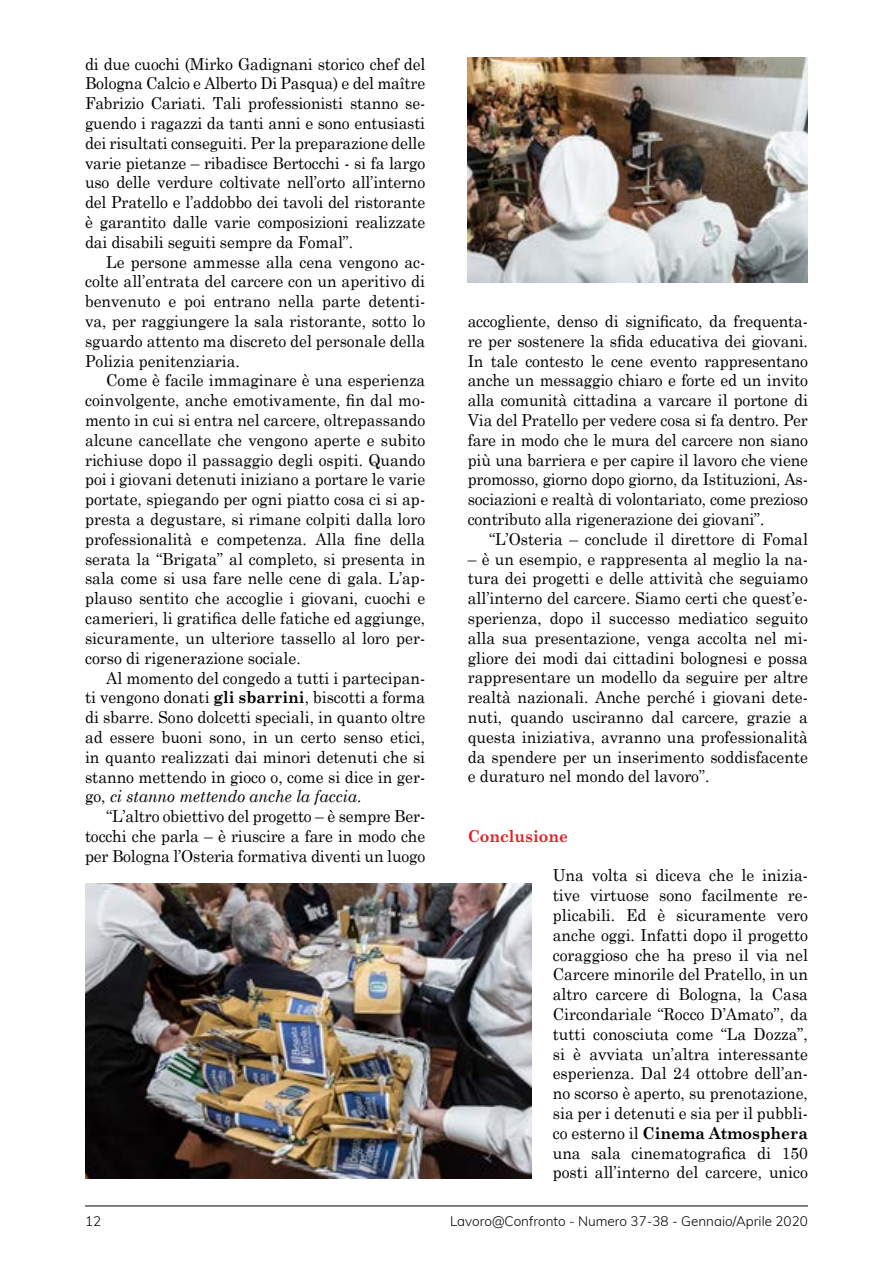
<style>
.page{position:relative;width:893px;height:1263px;background:#fff}
.page>*{position:absolute;margin:0;border:0;box-sizing:border-box;transform-origin:0 0}
.t1{font:16.5px/19.8px "Century Schoolbook";color:#000;text-align:justify;scale:.95 1}
.t2{font:700 16.5px "Century Schoolbook";color:#e21f26;scale:.95 1}
.t3{font:300 13.5px "Muli";color:#000}
.s1{font-weight:700}
.s2{font-style:italic}
</style>
<div class="page">
<hr style="left:85px;top:1205px;width:723px;height:1px;background:#000">
<img style="left:85px;top:883px;width:446px;height:295px">
<img style="left:468px;top:57px;width:340px;height:226px">
<p class="t1" style="left:85px;top:53px;width:360px">di due cuochi (Mirko Gadignani storico chef del Bologna Calcio e Alberto Di Pasqua) e del maître Fabrizio Cariati. Tali professionisti stanno se&shy;guendo i ragazzi da tanti anni e sono entusiasti dei risultati conseguiti. Per la preparazione delle varie pietanze – ribadisce Bertocchi - si fa largo uso delle verdure coltivate nell’orto all’interno del Pratello e l’addobbo dei tavoli del ristorante è garantito dalle varie composizioni realizzate dai disabili seguiti sempre da Fomal”.</p>
<p class="t1" style="left:85px;top:251px;width:360px;text-indent:21px">Le persone ammesse alla cena vengono ac&shy;colte all’entrata del carcere con un aperitivo di benvenuto e poi entrano nella parte detenti&shy;va, per raggiungere la sala ristorante, sotto lo sguardo attento ma discreto del personale della Polizia penitenziaria.</p>
<p class="t1" style="left:85px;top:370px;width:360px;text-indent:21px">Come è facile immaginare è una esperienza coinvolgente, anche emotivamente, fin dal mo&shy;mento in cui si entra nel carcere, oltrepassando alcune cancellate che vengono aperte e subito richiuse dopo il passaggio degli ospiti. Quando poi i giovani detenuti iniziano a portare le varie portate, spiegando per ogni piatto cosa ci si ap&shy;presta a degustare, si rimane colpiti dalla loro professionalità e competenza. Alla fine della serata la “Brigata” al completo, si presenta in sala come si usa fare nelle cene di gala. L’ap&shy;plauso sentito che accoglie i giovani, cuochi e camerieri, li gratifica delle fatiche ed aggiunge, sicuramente, un ulteriore tassello al loro per&shy;corso di rigenerazione sociale.</p>
<p class="t1" style="left:85px;top:667px;width:360px;text-indent:21px">Al momento del congedo a tutti i partecipan&shy;ti vengono donati <span class="s1">gli sbarrini</span>, biscotti a forma di sbarre. Sono dolcetti speciali, in quanto oltre ad essere buoni sono, in un certo senso etici, in quanto realizzati dai minori detenuti che si stanno mettendo in gioco o, come si dice in ger&shy;go, <span class="s2">ci stanno mettendo anche la faccia</span>.</p>
<p class="t1" style="left:85px;top:806px;width:360px;text-indent:21px">“L’altro obiettivo del progetto – è sempre Ber&shy;tocchi che parla – è riuscire a fare in modo che per Bologna l’Osteria formativa diventi un luogo</p>
<p class="t1" style="left:468px;top:311px;width:360px">accogliente, denso di significato, da frequenta&shy;re per sostenere la sfida educativa dei giovani.<br>In tale contesto le cene evento rappresentano anche un messaggio chiaro e forte ed un invito alla comunità cittadina a varcare il portone di Via del Pratello per vedere cosa si fa dentro. Per fare in modo che le mura del carcere non siano più una barriera e per capire il lavoro che viene promosso, giorno dopo giorno, da Istituzioni, As&shy;sociazioni e realtà di volontariato, come prezioso contributo alla rigenerazione dei giovani”.</p>
<p class="t1" style="left:489px;top:528px;width:337px">“L’Osteria – conclude il direttore di Fomal</p>
<p class="t1" style="left:468px;top:548px;width:360px">– è un esempio, e rappresenta al meglio la na&shy;tura dei progetti e delle attività che seguiamo all’interno del carcere. Siamo certi che quest’e&shy;sperienza, dopo il successo mediatico seguito alla sua presentazione, venga accolta nel mi&shy;gliore dei modi dai cittadini bolognesi e possa rappresentare un modello da seguire per altre realtà nazionali. Anche perché i giovani dete&shy;nuti, quando usciranno dal carcere, grazie a questa iniziativa, avranno una professionalità da spendere per un inserimento soddisfacente e duraturo nel mondo del lavoro”.</p>
<p class="t2" style="left:468px;top:825px;width:107px">Conclusione</p>
<p class="t1" style="left:553px;top:865px;width:270px">Una volta si diceva che le inizia&shy;tive virtuose sono facilmente re&shy;plicabili. Ed è sicuramente vero anche oggi. Infatti dopo il progetto coraggioso che ha preso il via nel Carcere minorile del Pratello, in un altro carcere di Bologna, la Casa Circondariale “Rocco D’Amato”, da tutti conosciuta come “La Dozza”, si è avviata un’altra interessante esperienza. Dal 24 ottobre dell’an&shy;no scorso è aperto, su prenotazione, sia per i detenuti e sia per il pubbli&shy;co esterno il <span class="s1">Cinema Atmosphera </span>una sala cinematografica di 150 posti all’interno del carcere, unico</p>
<p class="t3" style="left:85px;top:1213px;width:18px">12</p>
<p class="t3" style="left:450px;top:1213px;width:359px">Lavoro@Confronto - Numero 37-38 - Gennaio/Aprile 2020</p>
</div>
